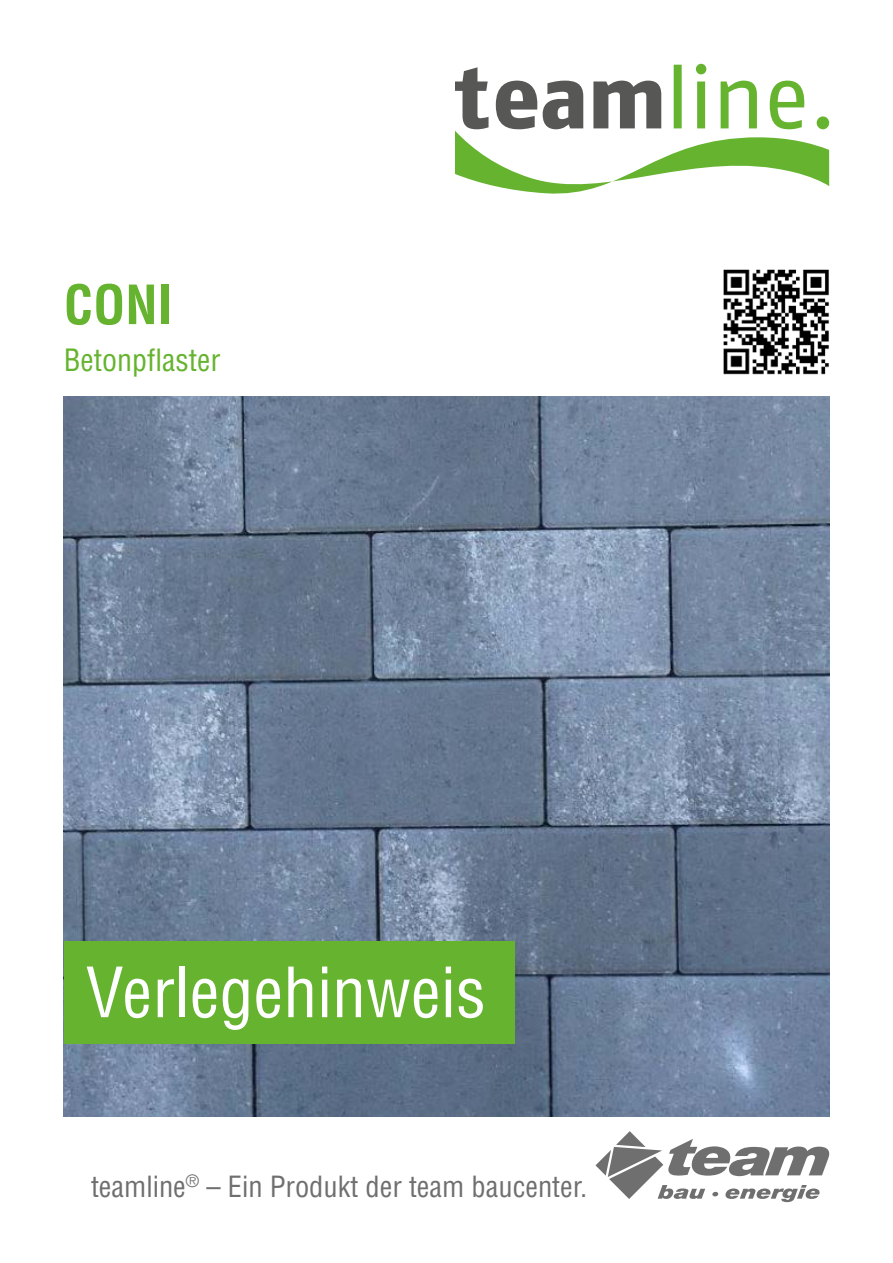
<style>
.page{position:relative;width:893px;height:1263px;background:#fff}
.page>*{position:absolute;margin:0;border:0;box-sizing:border-box;transform-origin:0 0}
.t1{font:condensed 67.5px "Helvetica LT Std";color:#fff}
.t2{font:700 condensed 52.65px "Helvetica LT Std";color:#65b32e}
.t3{font:condensed 30px "Helvetica LT Std";color:#65b32e}
.t4{font:condensed 28.5px "Helvetica LT Std";color:#706f6f}
</style>
<div class="page">
<svg style="left:595px;top:1131px;width:235px;height:71px"></svg>
<svg style="left:455px;top:64px;width:374px;height:130px"></svg>
<img style="left:64px;top:396px;width:765px;height:720px">
<img style="left:723px;top:269px;width:106px;height:106px">
<div style="left:64px;top:942px;width:451px;height:102px;background:#65b32e"></div>
<h2 class="t2" style="left:64px;top:272px;width:110px">CONI</h2>
<p class="t3" style="left:64px;top:341px;width:158px">Betonpflaster</p>
<h1 class="t1" style="left:86px;top:950px;width:401px">Verlegehinweis</h1>
<p class="t4" style="left:91px;top:1168px;width:498px">teamline<sup>®</sup> – Ein Produkt der team baucenter.</p>
</div>
